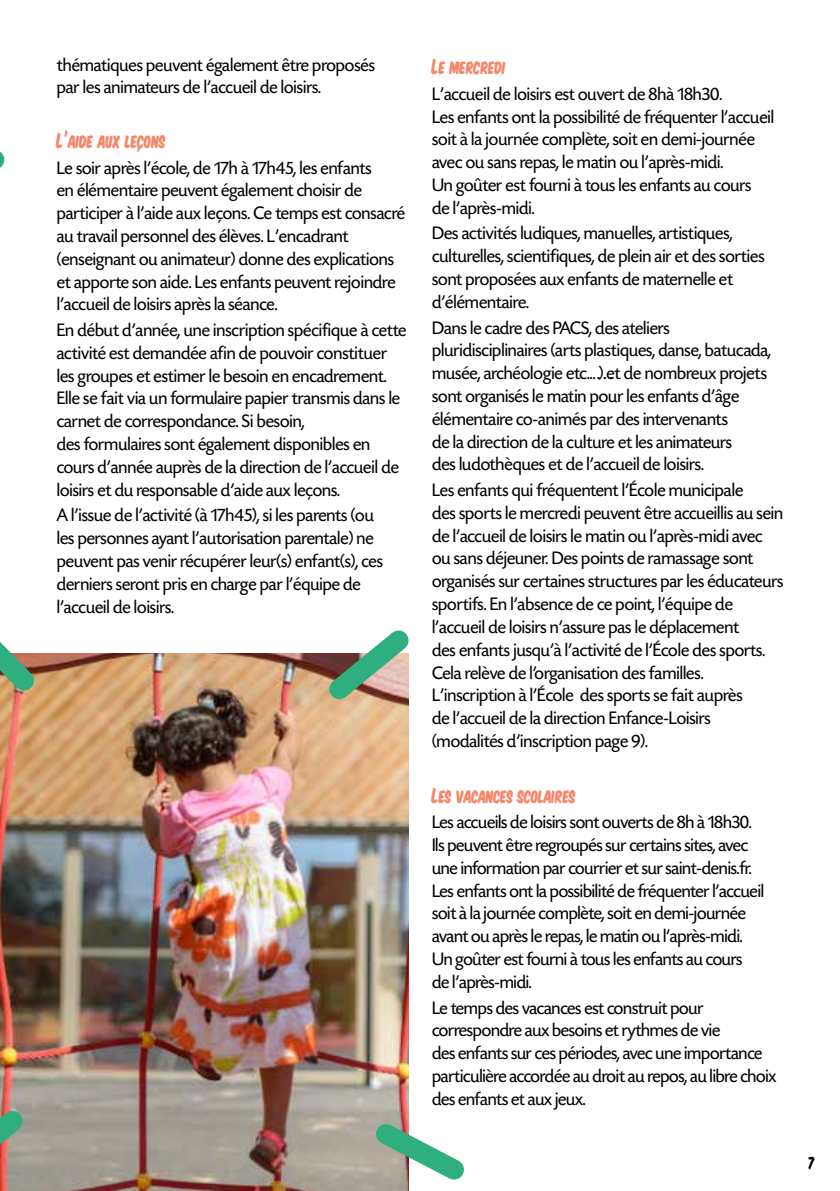
<style>
.page{position:relative;width:840px;height:1191px;background:#fff}
.page>*{position:absolute;margin:0;border:0;box-sizing:border-box;transform-origin:0 0}
.t1{font:20px "Komika Title Kaps";color:#f5876b}
.t2{font:19px/22.8px "Today SH";color:#000}
.t3{font:16px "Komika Title";color:#000}
</style>
<div class="page">
<svg style="left:0;top:151px;width:5px;height:17px"></svg>
<img style="left:0;top:653px;width:408px;height:538px">
<svg style="left:311px;top:630px;width:98px;height:87px"></svg>
<svg style="left:0;top:642px;width:52px;height:67px;background:#aaa37e"></svg>
<svg style="left:359px;top:1107px;width:105px;height:84px"></svg>
<svg style="left:0;top:1092px;width:41px;height:99px;background:#9e9789"></svg>
<p class="t2" style="left:57px;top:54px;width:319px">thématiques peuvent également être proposés par les animateurs de l’accueil de loisirs.</p>
<p class="t1" style="left:57px;top:125px;width:110px">L’aide aux leçons</p>
<p class="t2" style="left:57px;top:157px;width:349px">Le soir après l’école, de 17h à 17h45, les enfants<br>en élémentaire peuvent également choisir de participer à l’aide aux leçons. Ce temps est consacré au travail personnel des élèves. L’encadrant (enseignant ou animateur) donne des explications et apporte son aide. Les enfants peuvent rejoindre l’accueil de loisirs après la séance.</p>
<p class="t2" style="left:57px;top:319px;width:351px">En début d’année, une inscription spécifique à cette activité est demandée afin de pouvoir constituer les groupes et estimer le besoin en encadrement.<br>Elle se fait via un formulaire papier transmis dans le carnet de correspondance. Si besoin,<br>des formulaires sont également disponibles en cours d’année auprès de la direction de l’accueil de loisirs et du responsable d’aide aux leçons.</p>
<p class="t2" style="left:57px;top:504px;width:327px">A l’issue de l’activité (à 17h45), si les parents (ou les personnes ayant l’autorisation parentale) ne peuvent pas venir récupérer leur(s) enfant(s), ces derniers seront pris en charge par l’équipe de l’accueil de loisirs.</p>
<p class="t1" style="left:432px;top:52px;width:75px">Le mercredi</p>
<p class="t2" style="left:432px;top:83px;width:343px">L’accueil de loisirs est ouvert de 8hà 18h30.<br>Les enfants ont la possibilité de fréquenter l’accueil soit à la journée complète, soit en demi-journée avec ou sans repas, le matin ou l’après-midi.<br>Un goûter est fourni à tous les enfants au cours<br>de l’après-midi.</p>
<p class="t2" style="left:432px;top:223px;width:334px">Des activités ludiques, manuelles, artistiques, culturelles, scientifiques, de plein air et des sorties sont proposées aux enfants de maternelle et d’élémentaire.</p>
<p class="t2" style="left:432px;top:317px;width:340px">Dans le cadre des PACS, des ateliers pluridisciplinaires (arts plastiques, danse, batucada, musée, archéologie etc...…) et de nombreux projets sont organisés le matin pour les enfants d’âge élémentaire co-animés par des intervenants<br>de la direction de la culture et les animateurs<br>des ludothèques et de l’accueil de loisirs.</p>
<p class="t2" style="left:432px;top:479px;width:352px">Les enfants qui fréquentent l’École municipale<br>des sports le mercredi peuvent être accueillis au sein de l’accueil de loisirs le matin ou l’après-midi avec ou sans déjeuner. Des points de ramassage sont organisés sur certaines structures par les éducateurs sportifs. En l’absence de ce point, l’équipe de l’accueil de loisirs n’assure pas le déplacement<br>des enfants jusqu’à l’activité de l’École des sports.<br>Cela relève de l’organisation des familles.<br>L’inscription à l’École des sports se fait auprès<br>de l’accueil de la direction Enfance-Loisirs (modalités d’inscription page 9).</p>
<p class="t1" style="left:432px;top:780px;width:145px">Les vacances scolaires</p>
<p class="t2" style="left:432px;top:811px;width:333px">Les accueils de loisirs sont ouverts de 8h à 18h30.<br>Ils peuvent être regroupés sur certains sites, avec une information par courrier et sur saint-denis.fr.<br>Les enfants ont la possibilité de fréquenter l’accueil soit à la journée complète, soit en demi-journée avant ou après le repas, le matin ou l’après-midi.<br>Un goûter est fourni à tous les enfants au cours de l’après-midi.</p>
<p class="t2" style="left:432px;top:996px;width:346px">Le temps des vacances est construit pour correspondre aux besoins et rythmes de vie<br>des enfants sur ces périodes, avec une importance particulière accordée au droit au repos, au libre choix des enfants et aux jeux.</p>
<p class="t3" style="left:807px;top:1150px;width:8px">7</p>
</div>
